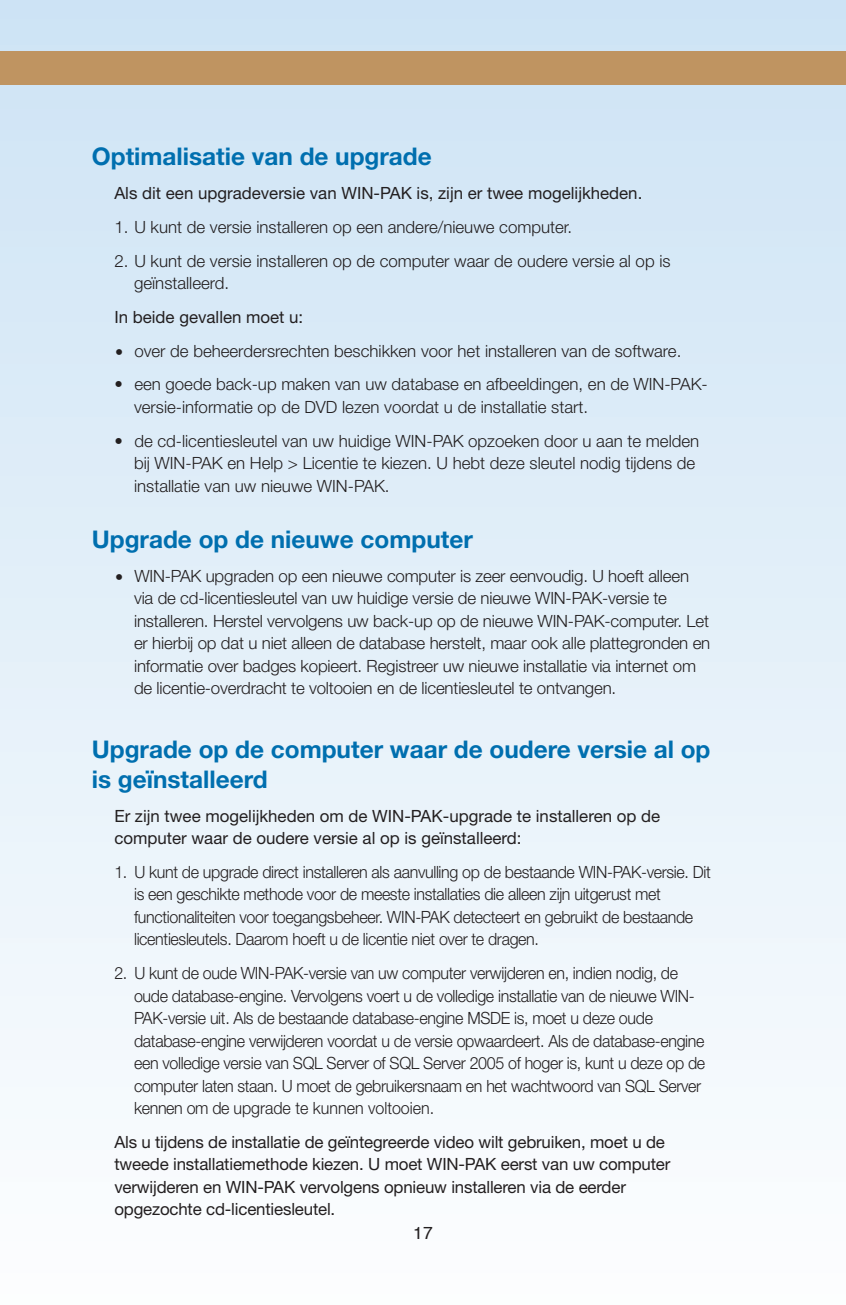
<style>
.page{position:relative;width:846px;height:1305px;background:#fff}
.page>*{position:absolute;margin:0;border:0;box-sizing:border-box;transform-origin:0 0}
.t1{font:700 24.5px/30px "Helvetica Neue";color:#006faf}
.t2{font:17.5px "Helvetica";color:#231f20}
.t3{font:300 17px/22.5px "Helvetica Neue";letter-spacing:-.01em;color:#231f20}
.t4{font:300 17px/22.5px "Helvetica Neue";letter-spacing:-.01em;color:#231f20;scale:.95 1}
.t5{font:17px/22.5px "Helvetica Neue";letter-spacing:-.01em;color:#231f20}
.s1{font-family:"Lucida Grande";font-weight:400}
</style>
<div class="page">
<div style="left:0;top:0;width:846px;height:1305px;background:linear-gradient(to bottom,#cde3f4,#fdfeff)"></div>
<div style="left:0;top:51px;width:846px;height:33px;background:#bf9461"></div>
<h1 class="t1" style="left:92px;top:144px;width:341px">Optimalisatie van de upgrade</h1>
<p class="t5" style="left:114px;top:184px;width:529px">Als dit een upgradeversie van WIN-PAK is, zijn er twee mogelijkheden.</p>
<p class="t3" style="left:114px;top:217px;width:459px">1. U kunt de versie installeren op een andere/nieuwe computer.</p>
<p class="t3" style="left:134px;top:251px;width:538px;text-indent:-20px">2. U kunt de versie installeren op de computer waar de oudere versie al op is geïnstalleerd.</p>
<p class="t5" style="left:114px;top:307px;width:190px">In beide gevallen moet u:</p>
<p class="t3" style="left:114px;top:341px;width:569px"><span class="s1">•</span> over de beheerdersrechten beschikken voor het installeren van de software.</p>
<p class="t3" style="left:134px;top:375px;width:575px;text-indent:-20px">• een goede back-up maken van uw database en afbeeldingen, en de WIN-PAK&shy;versie-informatie op de DVD lezen voordat u de installatie start.</p>
<p class="t3" style="left:134px;top:431px;width:567px;text-indent:-20px">• de cd-licentiesleutel van uw huidige WIN-PAK opzoeken door u aan te melden bij WIN-PAK en Help &gt; Licentie te kiezen. U hebt deze sleutel nodig tijdens de installatie van uw nieuwe WIN-PAK.</p>
<h1 class="t1" style="left:92px;top:526px;width:383px">Upgrade op de nieuwe computer</h1>
<p class="t3" style="left:134px;top:566px;width:578px;text-indent:-20px"><span class="s1">•</span> WIN-PAK upgraden op een nieuwe computer is zeer eenvoudig. U hoeft alleen via de cd-licentiesleutel van uw huidige versie de nieuwe WIN-PAK-versie te installeren. Herstel vervolgens uw back-up op de nieuwe WIN-PAK-computer. Let er hierbij op dat u niet alleen de database herstelt, maar ook alle plattegronden en informatie over badges kopieert. Registreer uw nieuwe installatie via internet om de licentie-overdracht te voltooien en de licentiesleutel te ontvangen.</p>
<h1 class="t1" style="left:92px;top:736px;width:620px">Upgrade op de computer waar de oudere versie al op is geïnstalleerd</h1>
<p class="t5" style="left:114px;top:806px;width:547px">Er zijn twee mogelijkheden om de WIN-PAK-upgrade te installeren op de computer waar de oudere versie al op is geïnstalleerd:</p>
<p class="t4" style="left:134px;top:862px;width:609px;text-indent:-20px">1. U kunt de upgrade direct installeren als aanvulling op de bestaande WIN-PAK-versie. Dit is een geschikte methode voor de meeste installaties die alleen zijn uitgerust met functionaliteiten voor toegangsbeheer. WIN-PAK detecteert en gebruikt de bestaande licentiesleutels. Daarom hoeft u de licentie niet over te dragen.</p>
<p class="t4" style="left:134px;top:963px;width:603px;text-indent:-20px">2. U kunt de oude WIN-PAK-versie van uw computer verwijderen en, indien nodig, de oude database-engine. Vervolgens voert u de volledige installatie van de nieuwe WIN-PAK-versie uit. Als de bestaande database-engine MSDE is, moet u deze oude database-engine verwijderen voordat u de versie opwaardeert. Als de database-engine een volledige versie van SQL Server of SQL Server 2005 of hoger is, kunt u deze op de computer laten staan. U moet de gebruikersnaam en het wachtwoord van SQL Server kennen om de upgrade te kunnen voltooien.</p>
<p class="t5" style="left:114px;top:1132px;width:558px">Als u tijdens de installatie de geïntegreerde video wilt gebruiken, moet u de tweede installatiemethode kiezen. U moet WIN-PAK eerst van uw computer verwijderen en WIN-PAK vervolgens opnieuw installeren via de eerder opgezochte cd-licentiesleutel.</p>
<p class="t2" style="left:413px;top:1226px;width:21px">17</p>
</div>
